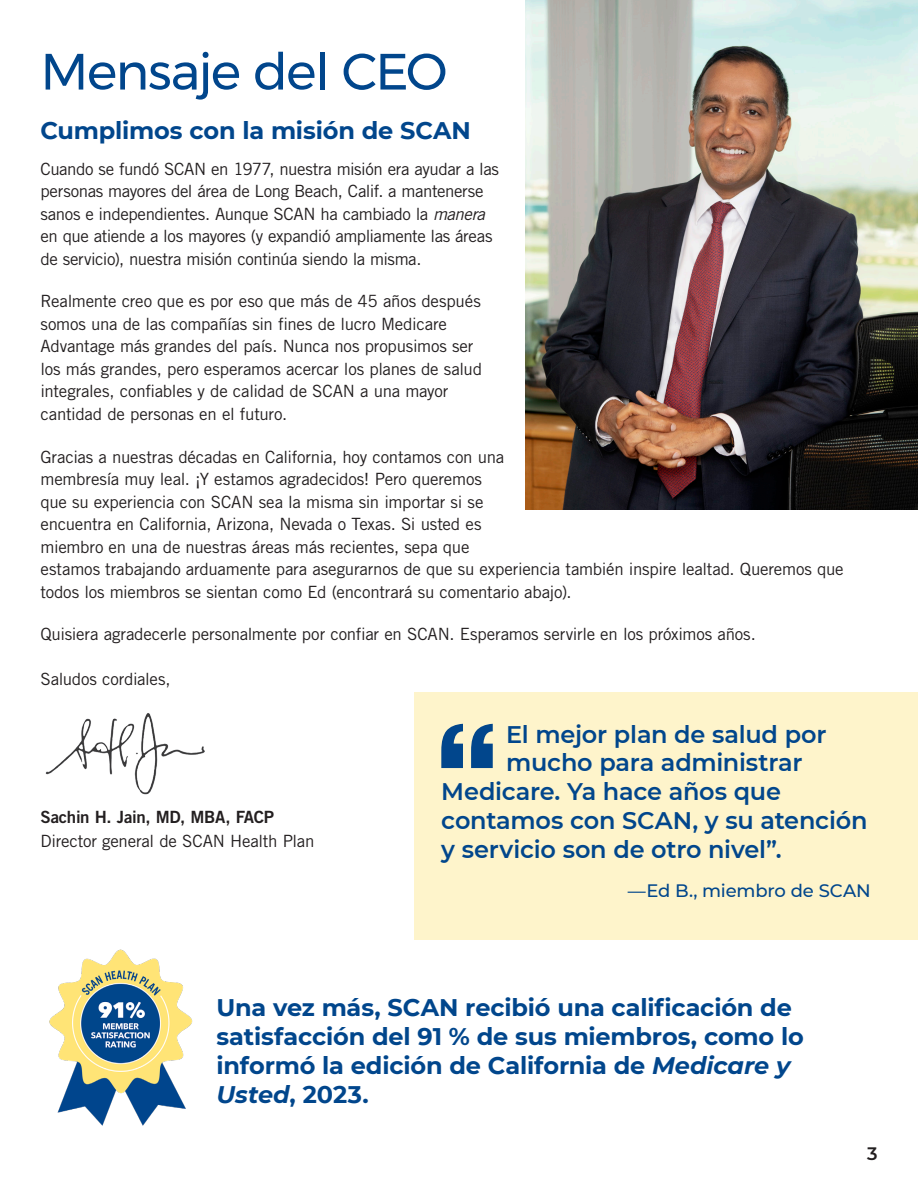
<style>
.page{position:relative;width:918px;height:1188px;background:#fff}
.page>*{position:absolute;margin:0;border:0;box-sizing:border-box;transform-origin:0 0}
.t1{font:51px "Montserrat";letter-spacing:-.03em;color:#01468c}
.t2{font:700 24px/28.8px "Montserrat";letter-spacing:-.005em;color:#01468c}
.t3{font:600 24px "Montserrat";letter-spacing:-.01em;color:#01468c}
.t4{font:500 18px "Montserrat";letter-spacing:-.01em;color:#01468c}
.t5{font:600 18px "Montserrat";color:#231f20}
.Body{font:16.8px/22.5px "Trade Gothic LT Std";letter-spacing:-.015em;color:#231f20}
.s1{font-style:italic}
.s2{font-family:"Trade Gothic LT Std Bd 2"}
</style>
<div class="page">
<img style="left:45px;top:713px;width:160px;height:82px">
<img style="left:526px;top:0;width:392px;height:510px">
<div style="left:414px;top:692px;width:504px;height:248px;background:#fef4cb"></div>
<svg style="left:441px;top:724px;width:52px;height:44px"></svg>
<img style="left:49px;top:949px;width:144px;height:177px">
<h1 class="t1" style="left:40px;top:32px;width:408px">Mensaje del CEO</h1>
<h2 class="t2" style="left:40px;top:114px;width:432px">Cumplimos con la misión de SCAN</h2>
<p class="Body" style="left:40px;top:157px;width:460px">Cuando se fundó SCAN en 1977, nuestra misión era ayudar a las personas mayores del área de Long Beach, Calif. a mantenerse sanos e independientes. Aunque SCAN ha cambiado la <span class="s1">manera </span>en que atiende a los mayores (y expandió ampliamente las áreas de servicio), nuestra misión continúa siendo la misma.</p>
<p class="Body" style="left:40px;top:290px;width:443px">Realmente creo que es por eso que más de 45 años después somos una de las compañías sin fines de lucro Medicare Advantage más grandes del país. Nunca nos propusimos ser los más grandes, pero esperamos acercar los planes de salud integrales, confiables y de calidad de SCAN a una mayor cantidad de personas en el futuro.</p>
<p class="Body" style="left:40px;top:445px;width:805px">Gracias a nuestras décadas en California, hoy contamos con una<br>membresía muy leal. ¡Y estamos agradecidos! Pero queremos<br>que su experiencia con SCAN sea la misma sin importar si se<br>encuentra en California, Arizona, Nevada o Texas. Si usted es<br>miembro en una de nuestras áreas más recientes, sepa que<br>estamos trabajando arduamente para asegurarnos de que su experiencia también inspire lealtad. Queremos que todos los miembros se sientan como Ed (encontrará su comentario abajo).</p>
<p class="Body" style="left:40px;top:623px;width:717px">Quisiera agradecerle personalmente por confiar en SCAN. Esperamos servirle en los próximos años.</p>
<p class="Body" style="left:40px;top:667px;width:132px">Saludos cordiales,</p>
<p class="Body" style="left:40px;top:805px;width:275px;line-height:24px"><span class="s2">Sachin H. Jain, MD, MBA, FACP<br></span>Director general de SCAN Health Plan</p>
<p class="t3" style="left:506px;top:717px;width:322px">El mejor plan de salud por</p>
<p class="t3" style="left:506px;top:746px;width:298px">mucho para administrar</p>
<p class="t3" style="left:441px;top:775px;width:341px">Medicare. Ya hace años que</p>
<p class="t3" style="left:441px;top:804px;width:428px">contamos con SCAN, y su atención</p>
<p class="t3" style="left:441px;top:832px;width:342px">y servicio son de otro nivel”.</p>
<p class="t4" style="left:628px;top:878px;width:244px">—Ed B., miembro de SCAN</p>
<h2 class="t2" style="left:217px;top:992px;width:589px">Una vez más, SCAN recibió una calificación de satisfacción del 91 % de sus miembros, como lo informó la edición de California de <span class="s1">Medicare y Usted</span>, 2023.</h2>
<p class="t5" style="left:867px;top:1140px;width:12px">3</p>
</div>
